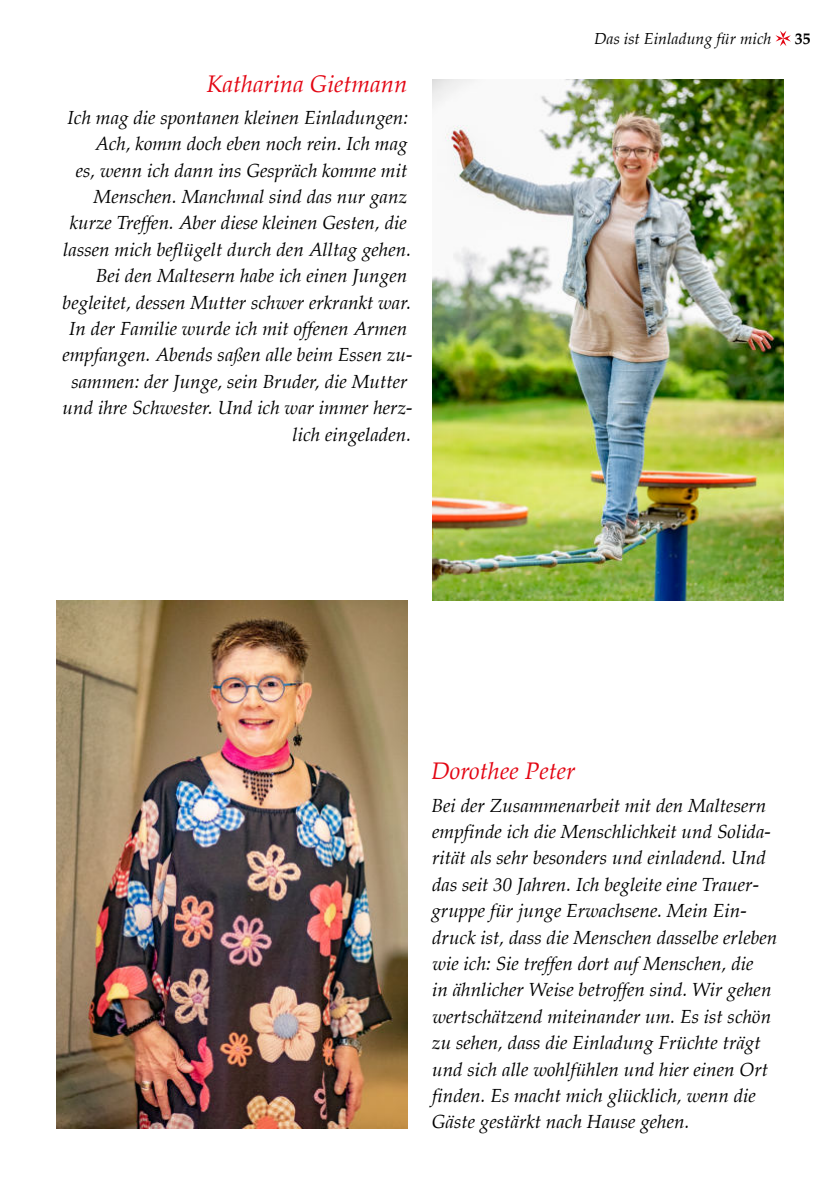
<style>
.page{position:relative;width:840px;height:1191px;background:#fff}
.page>*{position:absolute;margin:0;border:0;box-sizing:border-box;transform-origin:0 0}
.t1{font:italic 24px "Palatino";color:#e30613}
.t2{font:italic 19px/26.4px "Palatino";color:#000;text-align:right}
.t3{font:italic 16px "Palatino";color:#000}
.t4{font:700 16px "Palatino";color:#000}
</style>
<div class="page">
<img style="left:432px;top:79px;width:350px;height:521px">
<img style="left:57px;top:600px;width:351px;height:528px">
<svg style="left:775px;top:31px;width:15px;height:15px"></svg>
<p class="t1" style="left:206px;top:73px;width:202px">Katharina Gietmann</p>
<p class="t2" style="left:62px;top:106px;width:351px">Ich mag die spontanen kleinen Einladungen:<br>Ach, komm doch eben noch rein. Ich mag<br>es, wenn ich dann ins Gespräch komme mit Menschen. Manchmal sind das nur ganz kurze Treffen. Aber diese kleinen Gesten, die lassen mich beflügelt durch den Alltag gehen.<br>Bei den Maltesern habe ich einen Jungen begleitet, dessen Mutter schwer erkrankt war.<br>In der Familie wurde ich mit offenen Armen empfangen. Abends saßen alle beim Essen zu&shy;sammen: der Junge, sein Bruder, die Mutter und ihre Schwester. Und ich war immer herz&shy;lich eingeladen.</p>
<p class="t3" style="left:593px;top:31px;width:179px">Das ist Einladung für mich</p>
<p class="t4" style="left:794px;top:32px;width:17px">35</p>
<p class="t1" style="left:431px;top:760px;width:146px">Dorothee Peter</p>
<p class="t2" style="left:431px;top:793px;width:347px;text-align:left">Bei der Zusammenarbeit mit den Maltesern empfinde ich die Menschlichkeit und Solida&shy;rität als sehr besonders und einladend. Und das seit 30 Jahren. Ich begleite eine Trauer&shy;gruppe für junge Erwachsene. Mein Ein&shy;druck ist, dass die Menschen dasselbe erleben wie ich: Sie treffen dort auf Menschen, die<br>in ähnlicher Weise betroffen sind. Wir gehen wertschätzend miteinander um. Es ist schön zu sehen, dass die Einladung Früchte trägt und sich alle wohlfühlen und hier einen Ort finden. Es macht mich glücklich, wenn die Gäste gestärkt nach Hause gehen.</p>
</div>
